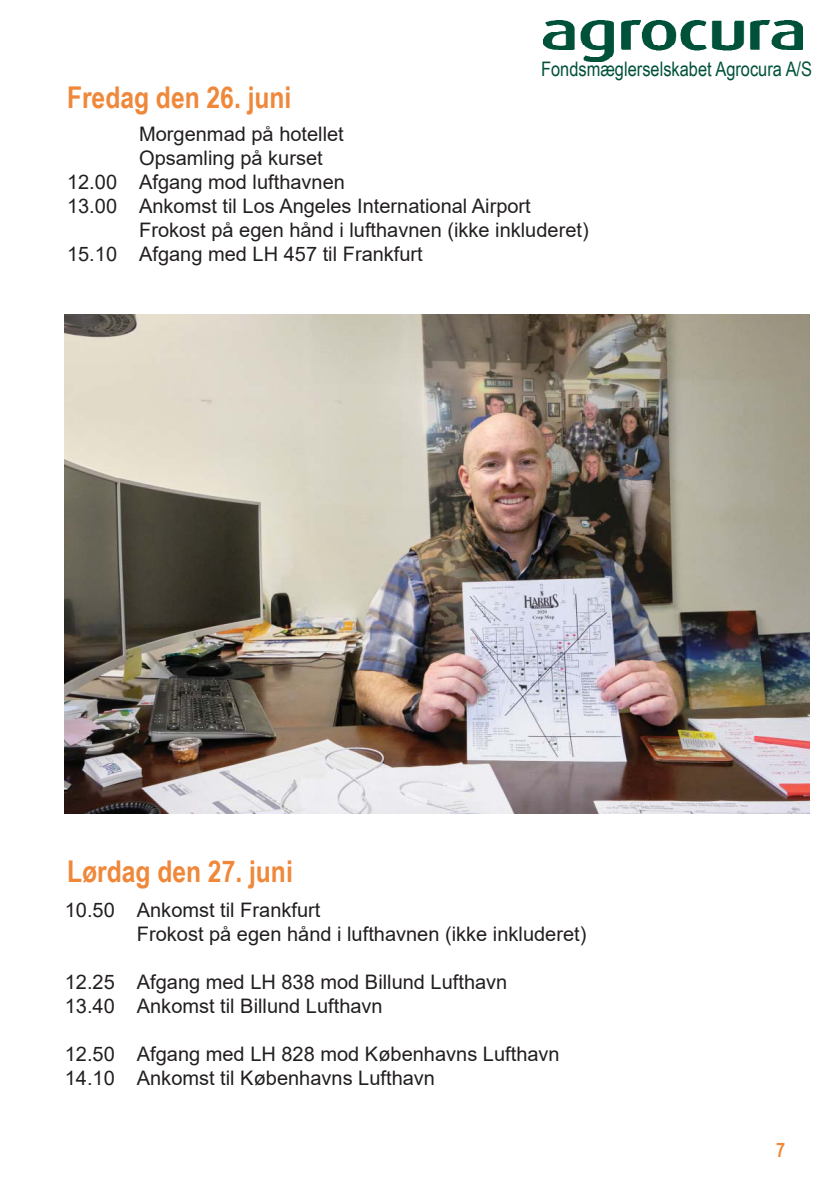
<style>
.page{position:relative;width:840px;height:1191px;background:#fff}
.page>*{position:absolute;margin:0;border:0;box-sizing:border-box;transform-origin:0 0}
.t1{font:700 30px "Arial Narrow";color:#ef883a}
.t2{font:20px "Arial";color:#231f20}
.t3{font:20px "Arial Narrow";color:#00513a}
.t4{font:700 20px "Arial Narrow";color:#ef883a}
</style>
<div class="page">
<img style="left:65px;top:315px;width:744px;height:499px">
<img style="left:543px;top:20px;width:259px;height:41px">
<p class="t3" style="left:540px;top:54px;width:272px">Fondsmæglerselskabet Agrocura A/S</p>
<p class="t1" style="left:67px;top:74px;width:226px">Fredag den 26. juni</p>
<p class="t2" style="left:139px;top:120px;width:206px">Morgenmad på hotellet</p>
<p class="t2" style="left:139px;top:144px;width:185px">Opsamling på kurset</p>
<p class="t2" style="left:67px;top:168px;width:279px">12.00 Afgang mod lufthavnen</p>
<p class="t2" style="left:67px;top:192px;width:465px">13.00 Ankomst til Los Angeles International Airport</p>
<p class="t2" style="left:139px;top:216px;width:451px">Frokost på egen hånd i lufthavnen (ikke inkluderet)</p>
<p class="t2" style="left:67px;top:240px;width:357px">15.10 Afgang med LH 457 til Frankfurt</p>
<p class="t1" style="left:67px;top:849px;width:227px">Lørdag den 27. juni</p>
<p class="t2" style="left:65px;top:896px;width:257px">10.50 Ankomst til Frankfurt</p>
<p class="t2" style="left:137px;top:920px;width:451px">Frokost på egen hånd i lufthavnen (ikke inkluderet)</p>
<p class="t2" style="left:65px;top:968px;width:444px">12.25 Afgang med LH 838 mod Billund Lufthavn</p>
<p class="t2" style="left:65px;top:992px;width:319px">13.40 Ankomst til Billund Lufthavn</p>
<p class="t2" style="left:65px;top:1040px;width:496px">12.50 Afgang med LH 828 mod Københavns Lufthavn</p>
<p class="t2" style="left:65px;top:1064px;width:371px">14.10 Ankomst til Københavns Lufthavn</p>
<p class="t4" style="left:775px;top:1134px;width:11px">7</p>
</div>
